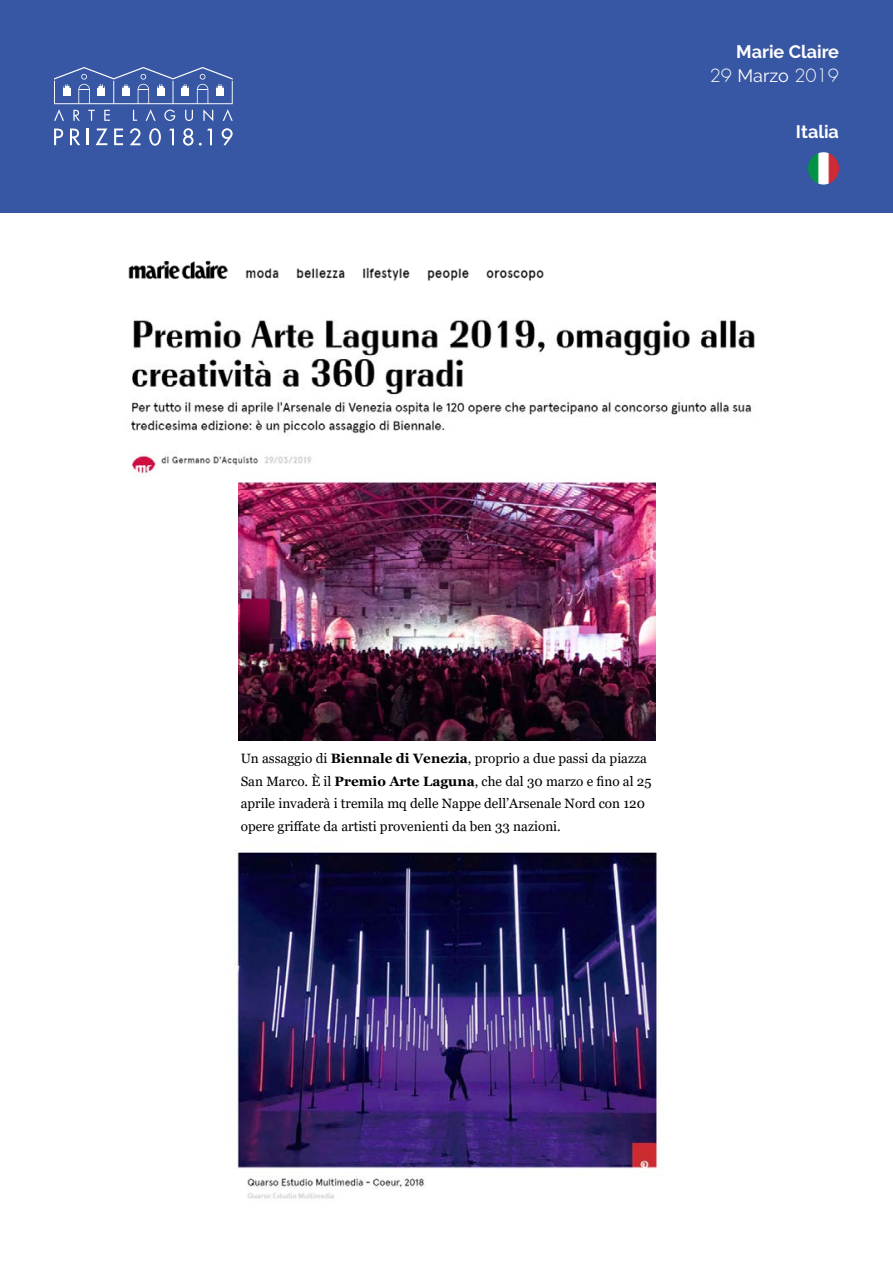
<style>
.page{position:relative;width:893px;height:1263px;background:#fff}
.page>*{position:absolute;margin:0;border:0;box-sizing:border-box;transform-origin:0 0}
.t1{font:700 18px "Raleway";color:#fff}
.t2{font:300 18px "Futura";color:#fff}
.t3{font:13.5px/22.5px "Georgia";color:#000}
.s1{font-family:"Raleway";font-weight:400}
.s2{font-weight:700}
</style>
<div class="page">
<div style="left:0;top:0;width:893px;height:213px;background:#3756a3"></div>
<svg style="left:54px;top:67px;width:179px;height:54px"></svg>
<svg style="left:54px;top:129px;width:9px;height:16px"></svg>
<svg style="left:70px;top:129px;width:10px;height:16px"></svg>
<svg style="left:87px;top:129px;width:2px;height:16px"></svg>
<svg style="left:96px;top:129px;width:11px;height:16px"></svg>
<svg style="left:114px;top:129px;width:9px;height:16px"></svg>
<svg style="left:130px;top:128px;width:10px;height:17px"></svg>
<svg style="left:149px;top:128px;width:12px;height:18px"></svg>
<svg style="left:169px;top:129px;width:5px;height:16px"></svg>
<svg style="left:183px;top:128px;width:10px;height:18px"></svg>
<svg style="left:222px;top:128px;width:11px;height:18px"></svg>
<svg style="left:199px;top:129px;width:13px;height:17px"></svg>
<img style="left:808px;top:152px;width:31px;height:33px">
<img style="left:128px;top:260px;width:416px;height:21px">
<img style="left:131px;top:318px;width:624px;height:159px">
<img style="left:235px;top:852px;width:424px;height:347px">
<img style="left:239px;top:481px;width:417px;height:260px">
<h1 class="t1" style="left:736px;top:41px;width:104px">Marie Claire</h1>
<h1 class="t2" style="left:710px;top:64px;width:131px">29 <span class="s1">Marzo</span> 2019</h1>
<h1 class="t1" style="left:796px;top:122px;width:45px">Italia</h1>
<p class="t3" style="left:241px;top:747px;width:412px">Un assaggio di <span class="s2">Biennale di Venezia</span>, proprio a due passi da piazza San Marco. È il <span class="s2">Premio Arte Laguna</span>, che dal 30 marzo e fino al 25 aprile invaderà i tremila mq delle Nappe dell’Arsenale Nord con 120 opere griffate da artisti provenienti da ben 33 nazioni.</p>
</div>
